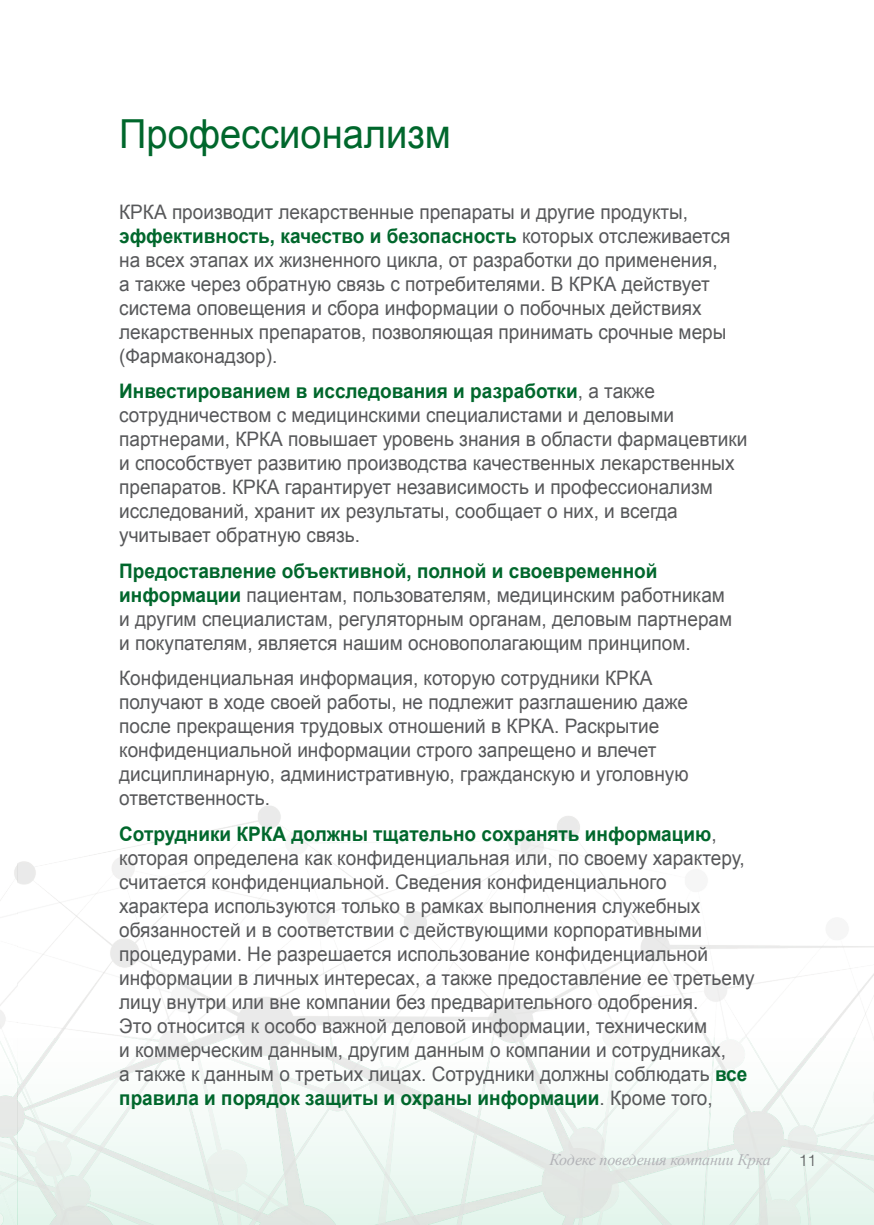
<style>
.page{position:relative;width:874px;height:1225px;background:#fff}
.page>*{position:absolute;margin:0;border:0;box-sizing:border-box;transform-origin:0 0}
.tekoci_TXT{font:40px "Arial";color:#00672c;scale:.95 1}
.tekoci_TXT-2{font:20px/24px "Arial";color:#57585a;scale:.95 1}
.t1{font:italic 16px "Times New Roman";letter-spacing:-.01em;color:#b2b3b7}
.t2{font:300 16px "Helvetica Neue LT Pro";color:#57585a}
.s1{font-weight:700;color:#00672c}
</style>
<div class="page">
<img style="left:0;top:806px;width:873px;height:419px">
<p class="tekoci_TXT" style="left:119px;top:108px;width:350px">Профессионализм</p>
<p class="tekoci_TXT-2" style="left:119px;top:200px;width:644px">КРКА производит лекарственные препараты и другие продукты, <span class="s1">эффективность, качество и безопасность</span> которых отслеживается на всех этапах их жизненного цикла, от разработки до применения, а также через обратную связь с потребителями. В КРКА действует система оповещения и сбора информации о побочных действиях лекарственных препаратов, позволяющая принимать срочные меры (Фармаконадзор).</p>
<p class="tekoci_TXT-2" style="left:119px;top:379px;width:662px"><span class="s1">Инвестированием в исследования и разработки</span>, а также сотрудничеством с медицинскими специалистами и деловыми партнерами, КРКА повышает уровень знания в области фармацевтики и способствует развитию производства качественных лекарственных препаратов. КРКА гарантирует независимость и профессионализм исследований, хранит их результаты, сообщает о них, и всегда учитывает обратную связь.</p>
<p class="tekoci_TXT-2" style="left:119px;top:559px;width:646px"><span class="s1">Предоставление объективной, полной и своевременной информации</span> пациентам, пользователям, медицинским работникам и другим специалистам, регуляторным органам, деловым партнерам и покупателям, является нашим основополагающим принципом.</p>
<p class="tekoci_TXT-2" style="left:119px;top:666px;width:600px">Конфиденциальная информация, которую сотрудники КРКА получают в ходе своей работы, не подлежит разглашению даже после прекращения трудовых отношений в КРКА. Раскрытие конфиденциальной информации строго запрещено и влечет дисциплинарную, административную, гражданскую и уголовную ответственность.</p>
<p class="tekoci_TXT-2" style="left:119px;top:821px;width:670px"><span class="s1">Сотрудники КРКА должны тщательно сохранять информацию</span>, которая определена как конфиденциальная или, по своему характеру, считается конфиденциальной. Сведения конфиденциального характера используются только в рамках выполнения служебных обязанностей и в соответствии с действующими корпоративными процедурами. Не разрешается использование конфиденциальной информации в личных интересах, а также предоставление ее третьему лицу внутри или вне компании без предварительного одобрения.<br>Это относится к особо важной деловой информации, техническим<br>и коммерческим данным, другим данным о компании и сотрудниках,<br>а также к данным о третьих лицах. Сотрудники должны соблюдать <span class="s1">все правила и порядок защиты и охраны информации</span>. Кроме того,</p>
<p class="t1" style="left:549px;top:1148px;width:223px">Кодекс поведения компании Крка</p>
<p class="t2" style="left:798px;top:1151px;width:19px">11</p>
</div>
